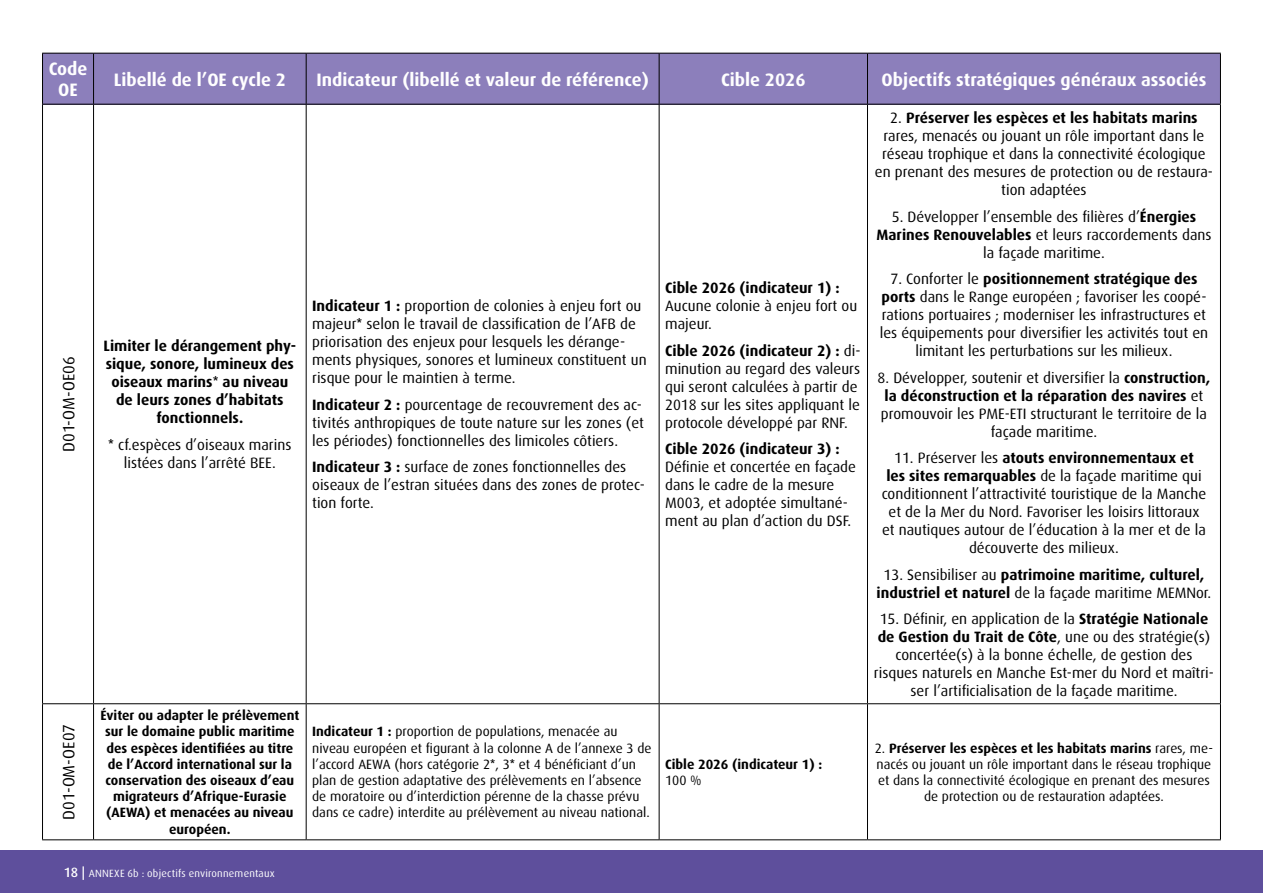
<style>
.page{position:relative;width:1263px;height:893px;background:#fff}
.page>*{position:absolute;margin:0;border:0;box-sizing:border-box;transform-origin:0 0}
.t1{font:700 18px/21.6px "Dax OT";color:#fff;text-align:center}
.t2{font:16.5px "Dax OT";color:#000}
.t3{font:15px/18px "Dax OT";color:#000;text-align:center}
.t4{font:700 15px/18px "Dax OT";color:#000;text-align:center}
.t5{font:13.5px/16.2px "Dax OT";color:#000}
.t6{font:700 13.5px/16.2px "Dax OT";color:#000;text-align:center}
.t7{font:10.5px "Dax OT";letter-spacing:.02em;color:#fff}
.s1{font-family:"Arial";font-weight:400}
.s2{font-family:"Arial"}
.s3{font-weight:700}
.s4{font-weight:500;font-size:13.5px}
.s5{font-weight:400}
</style>
<div class="page">
<div style="left:0;top:850px;width:1263px;height:43px;background:#5e4f9c"></div>
<div style="left:43px;top:53px;width:51px;height:51px;background:#8c7fbb"></div>
<div style="left:94px;top:53px;width:212px;height:51px;background:#8c7fbb"></div>
<div style="left:306px;top:53px;width:353px;height:51px;background:#8c7fbb"></div>
<div style="left:659px;top:53px;width:208px;height:51px;background:#8c7fbb"></div>
<div style="left:867px;top:53px;width:353px;height:51px;background:#8c7fbb"></div>
<hr style="left:42px;top:53px;width:52px;height:1px;background:#000">
<hr style="left:42px;top:54px;width:1px;height:50px;background:#000">
<hr style="left:94px;top:53px;width:212px;height:1px;background:#000">
<hr style="left:93px;top:54px;width:1px;height:50px;background:#000">
<hr style="left:306px;top:53px;width:353px;height:1px;background:#000">
<hr style="left:306px;top:54px;width:1px;height:50px;background:#000">
<hr style="left:659px;top:53px;width:208px;height:1px;background:#000">
<hr style="left:659px;top:54px;width:1px;height:50px;background:#000">
<hr style="left:867px;top:53px;width:354px;height:1px;background:#000">
<hr style="left:867px;top:54px;width:1px;height:50px;background:#000">
<hr style="left:1220px;top:54px;width:1px;height:50px;background:#000">
<hr style="left:42px;top:104px;width:52px;height:1px;background:#000">
<hr style="left:42px;top:105px;width:1px;height:598px;background:#000">
<hr style="left:94px;top:104px;width:212px;height:1px;background:#000">
<hr style="left:93px;top:105px;width:1px;height:598px;background:#000">
<hr style="left:306px;top:104px;width:353px;height:1px;background:#000">
<hr style="left:306px;top:105px;width:1px;height:598px;background:#000">
<hr style="left:659px;top:104px;width:208px;height:1px;background:#000">
<hr style="left:659px;top:105px;width:1px;height:598px;background:#000">
<hr style="left:867px;top:104px;width:354px;height:1px;background:#000">
<hr style="left:867px;top:105px;width:1px;height:598px;background:#000">
<hr style="left:1220px;top:105px;width:1px;height:598px;background:#000">
<hr style="left:42px;top:703px;width:52px;height:1px;background:#000">
<hr style="left:42px;top:704px;width:1px;height:135px;background:#000">
<hr style="left:94px;top:703px;width:212px;height:1px;background:#000">
<hr style="left:93px;top:704px;width:1px;height:135px;background:#000">
<hr style="left:306px;top:703px;width:353px;height:1px;background:#000">
<hr style="left:306px;top:704px;width:1px;height:135px;background:#000">
<hr style="left:659px;top:703px;width:208px;height:1px;background:#000">
<hr style="left:659px;top:704px;width:1px;height:135px;background:#000">
<hr style="left:867px;top:703px;width:354px;height:1px;background:#000">
<hr style="left:867px;top:704px;width:1px;height:135px;background:#000">
<hr style="left:1220px;top:704px;width:1px;height:135px;background:#000">
<hr style="left:42px;top:839px;width:52px;height:1px;background:#000">
<hr style="left:94px;top:839px;width:212px;height:1px;background:#000">
<hr style="left:306px;top:839px;width:353px;height:1px;background:#000">
<hr style="left:659px;top:839px;width:208px;height:1px;background:#000">
<hr style="left:867px;top:839px;width:354px;height:1px;background:#000">
<p class="t1" style="left:49px;top:58px;width:40px">Code<br>OE</p>
<p class="t1" style="left:114px;top:69px;width:174px">Libellé de l’OE cycle 2</p>
<p class="t1" style="left:316px;top:69px;width:334px">Indicateur (libellé et valeur de référence)</p>
<p class="t1" style="left:721px;top:69px;width:86px">Cible 2026</p>
<p class="t1" style="left:881px;top:69px;width:326px">Objectifs stratégiques généraux associés</p>
<p class="t2" style="left:60px;top:452px;width:97px;rotate:-90deg">D01-OM-OE06</p>
<p class="t4" style="left:104px;top:337px;width:194px">Limiter le dérangement phy&shy;sique, sonore, lumineux des oiseaux marins<span class="s1">*</span> au niveau de leurs zones d’habitats fonctionnels.</p>
<p class="t3" style="left:108px;top:436px;width:185px"><span class="s2">*</span> cf.espèces d’oiseaux marins listées dans l’arrêté BEE.</p>
<p class="t3" style="left:312px;top:297px;width:336px;text-align:left"><span class="s3">Indicateur 1 :</span> proportion de colonies à enjeu fort ou majeur<span class="s2">*</span> selon le travail de classifcation de l’AFB de priorisation des enjeux pour lesquels les dérange&shy;ments physiques, sonores et lumineux constituent un risque pour le maintien à terme.</p>
<p class="t3" style="left:312px;top:396px;width:333px;text-align:left"><span class="s3">Indicateur 2 :</span> pourcentage de recouvrement des ac&shy;tivités anthropiques de toute nature sur les zones (et les périodes) fonctionnelles des limicoles côtiers.</p>
<p class="t3" style="left:312px;top:458px;width:334px;text-align:left"><span class="s3">Indicateur 3 :</span> surface de zones fonctionnelles des oiseaux de l’estran situées dans des zones de protec&shy;tion forte.</p>
<p class="t3" style="left:665px;top:279px;width:194px;text-align:left"><span class="s3">Cible 2026 (indicateur 1) :<br></span>Aucune colonie à enjeu fort ou majeur.</p>
<p class="t3" style="left:665px;top:342px;width:197px;text-align:left"><span class="s3">Cible 2026 (indicateur 2) :</span> di&shy;minution au regard des valeurs qui seront calculées à partir de<br>2018 sur les sites appliquant le protocole développé par RNF.</p>
<p class="t3" style="left:665px;top:440px;width:192px;text-align:left"><span class="s3">Cible 2026 (indicateur 3) :<br></span>Défnie et concertée en façade dans le cadre de la mesure<br>M003, et adoptée simultané&shy;ment au plan d’action du DSF.</p>
<p class="t2" style="left:60px;top:820px;width:97px;rotate:-90deg">D01-OM-OE07</p>
<p class="t6" style="left:100px;top:708px;width:200px">Éviter ou adapter le prélèvement sur le domaine public maritime des espèces identifées au titre de l’Accord international sur la conservation des oiseaux d’eau migrateurs d’Afrique-Eurasie (AEWA) et menacées au niveau européen.</p>
<p class="t7" style="left:64px;top:867px;width:212px"><span class="s4">18 |</span> ANNEXE 6b : objectifs environnementaux</p>
<p class="t5" style="left:312px;top:724px;width:341px"><span class="s3">Indicateur 1 :</span> proportion de populations, menacée au niveau européen et fgurant à la colonne A de l’annexe 3 de l’accord AEWA (hors catégorie 2<span class="s2">*</span>, 3<span class="s2">*</span> et 4 bénéfciant d’un plan de gestion adaptative des prélèvements en l’absence de moratoire ou d’interdiction pérenne de la chasse prévu dans ce cadre) interdite au prélèvement au niveau national.</p>
<p class="t6" style="left:665px;top:756px;width:159px;text-align:left">Cible 2026 (indicateur 1) :<br><span class="s5">100 %</span></p>
<p class="t3" style="left:875px;top:109px;width:340px">2. <span class="s3">Préserver les espèces et les habitats marins </span>rares, menacés ou jouant un rôle important dans le réseau trophique et dans la connectivité écologique en prenant des mesures de protection ou de restaura&shy;tion adaptées</p>
<p class="t3" style="left:876px;top:208px;width:337px">5. Développer l’ensemble des flières d’<span class="s3">Énergies<br>Marines Renouvelables</span> et leurs raccordements dans la façade maritime.</p>
<p class="t3" style="left:880px;top:270px;width:330px">7. Conforter le <span class="s3">positionnement stratégique des ports</span> dans le Range européen ; favoriser les coopé&shy;rations portuaires ; moderniser les infrastructures et les équipements pour diversifer les activités tout en limitant les perturbations sur les milieux.</p>
<p class="t3" style="left:877px;top:369px;width:334px">8. Développer, soutenir et diversifer la <span class="s3">construction, la déconstruction et la réparation des navires</span> et promouvoir les PME-ETI structurant le territoire de la façade maritime.</p>
<p class="t3" style="left:882px;top:449px;width:326px">11. Préserver les <span class="s3">atouts environnementaux et<br>les sites remarquables</span> de la façade maritime qui conditionnent l’attractivité touristique de la Manche et de la Mer du Nord. Favoriser les loisirs littoraux et nautiques autour de l’éducation à la mer et de la</p>
<p class="t3" style="left:969px;top:539px;width:151px">découverte des milieux.</p>
<p class="t4" style="left:877px;top:566px;width:336px"><span class="s5">13. Sensibiliser au</span> patrimoine maritime, culturel, industriel et naturel <span class="s5">de la façade maritime MEMNor.</span></p>
<p class="t3" style="left:874px;top:610px;width:342px">15. Défnir, en application de la <span class="s3">Stratégie Nationale de Gestion du Trait de Côte</span>, une ou des stratégie(s) concertée(s) à la bonne échelle, de gestion des risques naturels en Manche Est-mer du Nord et maîtri&shy;ser l’artifcialisation de la façade maritime.</p>
<p class="t5" style="left:875px;top:740px;width:340px;text-align:center">2. <span class="s3">Préserver les espèces et les habitats marins</span> rares, me&shy;nacés ou jouant un rôle important dans le réseau trophique et dans la connectivité écologique en prenant des mesures de protection ou de restauration adaptées.</p>
</div>
